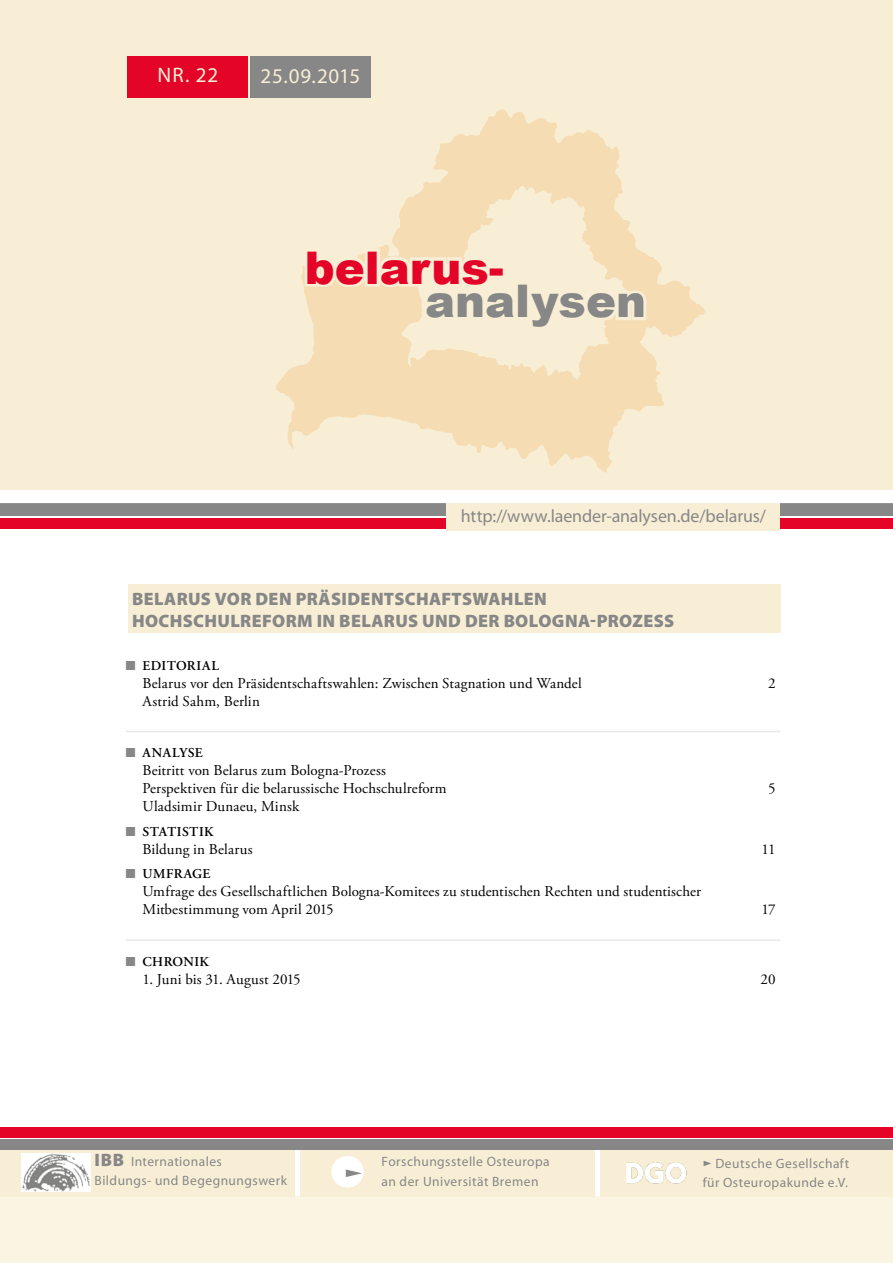
<style>
.page{position:relative;width:893px;height:1263px;background:#fff}
.page>*{position:absolute;margin:0;border:0;box-sizing:border-box;transform-origin:0 0}
.t1{font:900 45px "Arial";color:#e40428}
.t2{font:900 45px "Arial";color:#878787}
.t3{font:21px "Myriad Pro";letter-spacing:.035em;color:#f7eed5}
.t4{font:900 18px/21.6px "Myriad Pro";letter-spacing:.02em;color:#878787}
.t5{font:18px "Myriad Pro";letter-spacing:-.005em;color:#878787}
.t6{font:15px/18px "Adobe Garamond Pro";letter-spacing:.01em;color:#000}
.t7{font:13.5px/19.5px "Myriad Pro";letter-spacing:.035em;color:#878787}
.t8{font:600 13.5px "Adobe Garamond Pro";letter-spacing:.03em;color:#000}
.s1{font-family:"Futura TOT Boo";font-weight:400;color:#878787}
.s2{font-family:"Futura TOT Boo"}
</style>
<div class="page">
<div style="left:0;top:0;width:893px;height:489px;background:#f7eed5"></div>
<svg style="left:276px;top:109px;width:429px;height:364px"></svg>
<div style="left:0;top:501px;width:893px;height:15px;background:#878787"></div>
<div style="left:0;top:519px;width:893px;height:10px;background:#e40428"></div>
<div style="left:446px;top:502px;width:334px;height:29px;background:#f7eed5"></div>
<div style="left:128px;top:56px;width:120px;height:42px;background:#e40428"></div>
<hr style="left:0;top:499px;width:893px;height:4px;background:#fff">
<svg style="left:302px;top:186px;width:347px;height:194px"></svg>
<div style="left:250px;top:56px;width:121px;height:42px;background:#878787"></div>
<div style="left:128px;top:585px;width:652px;height:48px;background:#f7eed5"></div>
<div style="left:0;top:1196px;width:893px;height:67px;background:#faf4e3"></div>
<div style="left:0;top:1150px;width:295px;height:47px;background:#f7eed5"></div>
<div style="left:300px;top:1150px;width:294px;height:47px;background:#f7eed5"></div>
<div style="left:0;top:1127px;width:893px;height:10px;background:#e40428"></div>
<div style="left:0;top:1140px;width:893px;height:10px;background:#878787"></div>
<div style="left:600px;top:1150px;width:293px;height:47px;background:#f7eed5"></div>
<div style="left:331px;top:1156px;width:33px;height:31px;background:#fff;border-radius:50%"></div>
<svg style="left:346px;top:1169px;width:16px;height:8px"></svg>
<img style="left:21px;top:1154px;width:70px;height:38px">
<img style="left:626px;top:1162px;width:60px;height:22px">
<hr style="left:126px;top:731px;width:654px;height:1px;background:#e9e9e9">
<hr style="left:126px;top:939px;width:654px;height:2px;background:#e9e9e9">
<h2 class="t3" style="left:158px;top:62px;width:62px">NR. 22</h2>
<h2 class="t3" style="left:261px;top:63px;width:101px">25.09.2015</h2>
<h1 class="t1" style="left:305px;top:235px;width:200px">belarus-</h1>
<h1 class="t2" style="left:425px;top:269px;width:222px">analysen</h1>
<p class="t5" style="left:461px;top:505px;width:307px">http://www.laender-analysen.de/belarus/</p>
<p class="t4" style="left:132px;top:587px;width:544px">BELARUS VOR DEN PRÄSIDENTSCHAFTSWAHLEN<br>HOCHSCHULREFORM IN BELARUS UND DER BOLOGNA-PROZESS</p>
<p class="t8" style="left:126px;top:658px;width:94px"><span class="s1">■</span> EDITORIAL</p>
<p class="t6" style="left:142px;top:674px;width:441px">Belarus vor den Präsidentschaftswahlen: Zwischen Stagnation und Wandel</p>
<p class="t6" style="left:768px;top:674px;width:9px">2</p>
<p class="t6" style="left:142px;top:692px;width:119px">Astrid Sahm, Berlin</p>
<p class="t8" style="left:126px;top:745px;width:78px"><span class="s1">■</span> ANALYSE</p>
<p class="t6" style="left:142px;top:762px;width:305px">Beitritt von Belarus zum Bologna-Prozess<br>Perspektiven für die belarussische Hochschulreform</p>
<p class="t6" style="left:768px;top:780px;width:9px">5</p>
<p class="t6" style="left:142px;top:798px;width:158px">Uladsimir Dunaeu, Minsk</p>
<p class="t8" style="left:126px;top:824px;width:89px"><span class="s1">■</span> STATISTIK</p>
<p class="t6" style="left:142px;top:840px;width:112px">Bildung in Belarus</p>
<p class="t6" style="left:762px;top:840px;width:15px">11</p>
<p class="t8" style="left:126px;top:866px;width:86px"><span class="s1">■</span> UMFRAGE</p>
<p class="t6" style="left:142px;top:883px;width:560px">Umfrage des Gesellschaftlichen Bologna-Komitees zu studentischen Rechten und studentischer<br>Mitbestimmung vom April 2015</p>
<p class="t6" style="left:761px;top:901px;width:16px">17</p>
<p class="t8" style="left:126px;top:953px;width:84px"><span class="s1">■</span> CHRONIK</p>
<p class="t6" style="left:142px;top:970px;width:160px">1. Juni bis 31. August 2015</p>
<p class="t6" style="left:760px;top:970px;width:17px">20</p>
<p class="t4" style="left:95px;top:1148px;width:31px">IBB</p>
<p class="t7" style="left:95px;top:1170px;width:194px">Bildungs- und Begegnungswerk</p>
<p class="t7" style="left:131px;top:1152px;width:92px">Internationales</p>
<p class="t7" style="left:381px;top:1151px;width:170px">Forschungsstelle Osteuropa an der Universität Bremen</p>
<p class="t7" style="left:703px;top:1153px;width:148px"><span class="s2">►</span> Deutsche Gesellschaft für Osteuropakunde e.V.</p>
</div>
